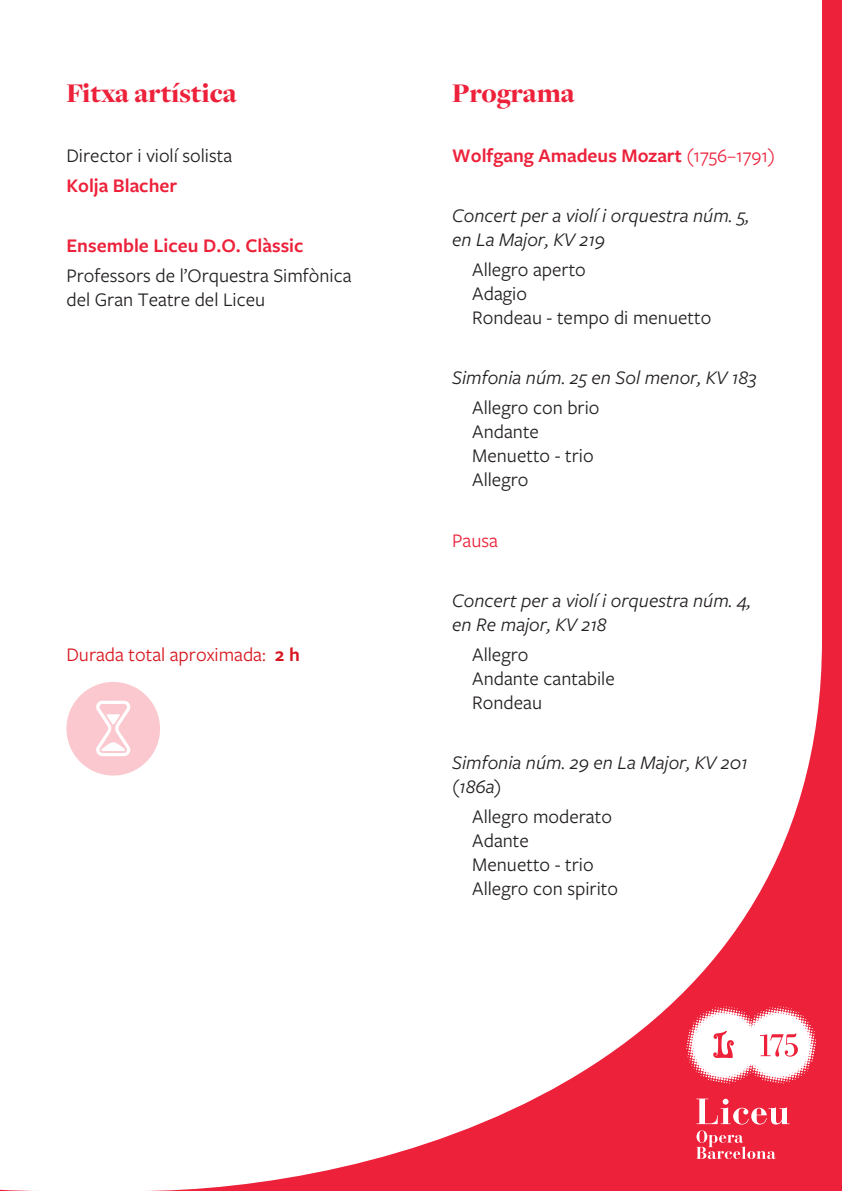
<style>
.page{position:relative;width:842px;height:1191px;background:#ed213a}
.page>*{position:absolute;margin:0;border:0;box-sizing:border-box;transform-origin:0 0}
.t1{font:900 28px "Freight Disp Pro";letter-spacing:-.005em;color:#ed213a}
.t2{font:20px/24px "Freight Sans Pro";color:#231f20}
.t3{font:italic 20px/24px "Freight Sans Pro";color:#231f20}
.t4{font:600 20px "Freight Sans Pro";color:#ed213a}
.t5{font:20px "Freight Sans Pro";color:#d7171f}
.t6{font:20px "Freight Sans Pro";color:#ed213a}
.s1{font-weight:600}
.s2{font-weight:400}
</style>
<div class="page">
<div style="left:0;top:0;width:822px;height:1191px;background:#fff"></div>
<svg style="left:696px;top:1098px;width:93px;height:26px"></svg>
<svg style="left:696px;top:1130px;width:79px;height:29px"></svg>
<svg style="left:686px;top:1006px;width:130px;height:77px"></svg>
<svg style="left:66px;top:682px;width:94px;height:93px;background:#fbd8dc"></svg>
<h1 class="t1" style="left:66px;top:75px;width:172px">Fitxa artística</h1>
<p class="t2" style="left:66px;top:143px;width:167px">Director i violí solista</p>
<p class="t4" style="left:66px;top:172px;width:112px">Kolja Blacher</p>
<p class="t4" style="left:66px;top:232px;width:239px">Ensemble Liceu D.O. Clàssic</p>
<p class="t2" style="left:66px;top:263px;width:287px">Professors de l’Orquestra Simfònica del Gran Teatre del Liceu</p>
<p class="t5" style="left:66px;top:640px;width:235px">Durada total aproximada: <span class="s1">2 h</span></p>
<h1 class="t1" style="left:452px;top:75px;width:124px">Programa</h1>
<p class="t4" style="left:452px;top:142px;width:324px">Wolfgang Amadeus Mozart <span class="s2">(1756–1791)</span></p>
<p class="t3" style="left:452px;top:203px;width:298px">Concert per a violí i orquestra núm. 5, en La Major, KV 219</p>
<p class="t2" style="left:472px;top:257px;width:241px">Allegro aperto<br>Adagio<br>Rondeau - tempo di menuetto</p>
<p class="t3" style="left:452px;top:365px;width:306px">Simfonia núm. 25 en Sol menor, KV 183</p>
<p class="t2" style="left:472px;top:395px;width:129px">Allegro con brio<br>Andante<br>Menuetto - trio<br>Allegro</p>
<p class="t6" style="left:452px;top:526px;width:47px">Pausa</p>
<p class="t3" style="left:452px;top:587px;width:300px">Concert per a violí i orquestra núm. 4, en Re major, KV 218</p>
<p class="t2" style="left:472px;top:641px;width:144px">Allegro<br>Andante cantabile<br>Rondeau</p>
<p class="t3" style="left:452px;top:749px;width:297px">Simfonia núm. 29 en La Major, KV 201 (186a)</p>
<p class="t2" style="left:472px;top:803px;width:147px">Allegro moderato<br>Adante<br>Menuetto - trio<br>Allegro con spirito</p>
</div>
